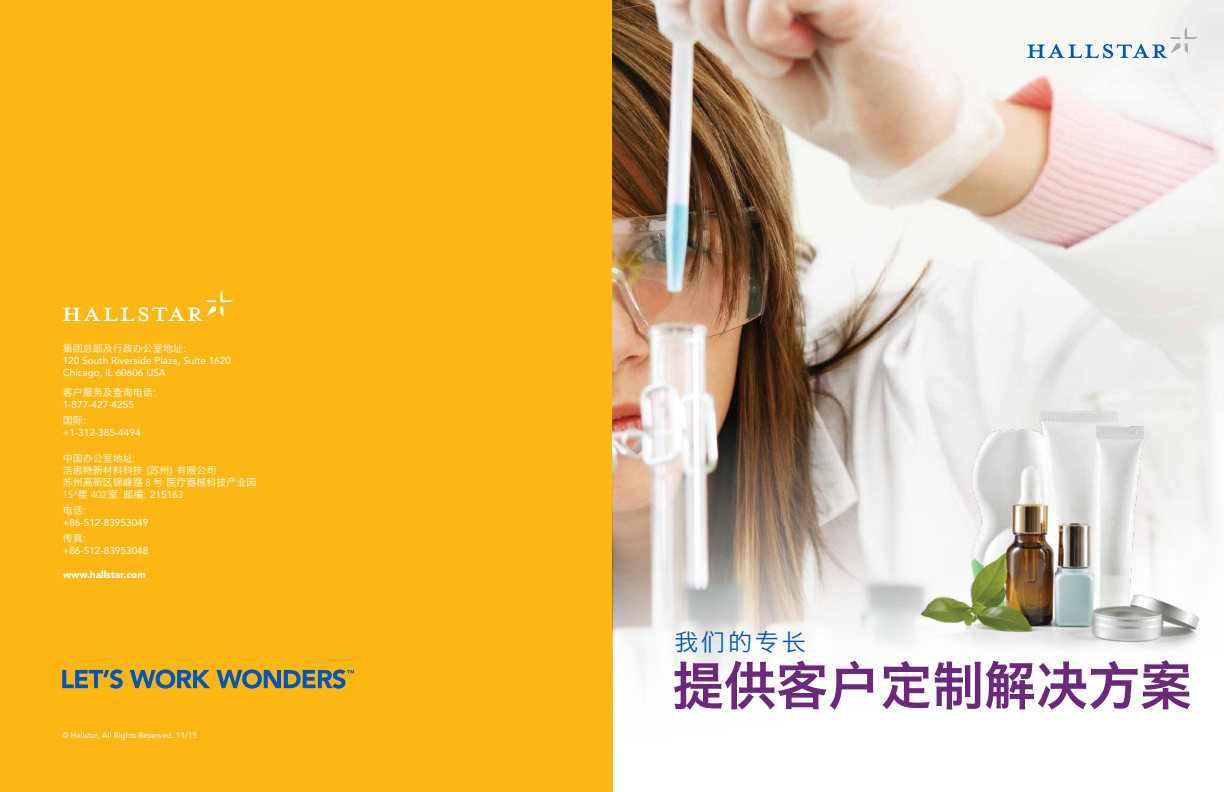
<style>
.page{position:relative;width:1224px;height:792px;background:#fff}
.page>*{position:absolute;margin:0;border:0;box-sizing:border-box;transform-origin:0 0}
.t1{font:52px "Hiragino Sans GB W6";color:#6c297c}
.t2{font:24px "Hiragino Sans GB W3";letter-spacing:.12em;color:#0055b8}
.t3{font:10px/12px "Avenir";color:#fff}
.t4{font:10px/12px "Hiragino Sans GB W3";color:#fff}
.t5{font:900 10px "Avenir";color:#fff}
.t6{font:8px "Avenir";color:#fff}
.s1{font-family:"Avenir";font-weight:300}
.s2{font-weight:300}
.s3{font-family:"Hiragino Sans GB W3"}
</style>
<div class="page">
<div style="left:0;top:0;width:612px;height:792px;background:#fdb714"></div>
<img style="left:612px;top:0;width:612px;height:775px">
<svg style="left:1027px;top:27px;width:171px;height:31px"></svg>
<img style="left:896px;top:372px;width:328px;height:303px">
<svg style="left:62px;top:669px;width:292px;height:20px"></svg>
<svg style="left:63px;top:290px;width:171px;height:32px"></svg>
<p class="t4" style="left:63px;top:343px;width:132px">集团总部及行政办公室地址：</p>
<p class="t3" style="left:63px;top:355px;width:170px">120 South Riverside Plaza, Suite 1620<br>Chicago, IL 60606 USA</p>
<p class="t4" style="left:63px;top:387px;width:102px">客户服务及查询电话：</p>
<p class="t3" style="left:63px;top:399px;width:73px">1-877-427-4255</p>
<p class="t4" style="left:63px;top:415px;width:32px">国际：</p>
<p class="t3" style="left:63px;top:427px;width:79px">+1-312-385-4494</p>
<p class="t4" style="left:63px;top:453px;width:195px">中国办公室地址:<br>浩思特新材料科技 (苏州) 有限公司<br>苏州高新区锦峰路 <span class="s1">8</span> 号 医疗器械科技产业园</p>
<p class="t3" style="left:63px;top:489px;width:122px"><span class="s2">15</span><sup>#</sup><span class="s3">楼</span> <span class="s2">402</span><span class="s3">室 邮编:</span> 215163</p>
<p class="t4" style="left:63px;top:505px;width:24px">电话:</p>
<p class="t3" style="left:63px;top:517px;width:87px">+86-512-83953049</p>
<p class="t4" style="left:63px;top:533px;width:24px">传真:</p>
<p class="t3" style="left:63px;top:545px;width:87px">+86-512-83953048</p>
<p class="t5" style="left:63px;top:569px;width:85px">www.hallstar.com</p>
<p class="t6" style="left:62px;top:731px;width:136px">© Hallstar, All Rights Reserved. 11/15</p>
<h2 class="t2" style="left:674px;top:627px;width:133px">我们的专长</h2>
<h1 class="t1" style="left:672px;top:651px;width:521px">提供客户定制解决方案</h1>
</div>
